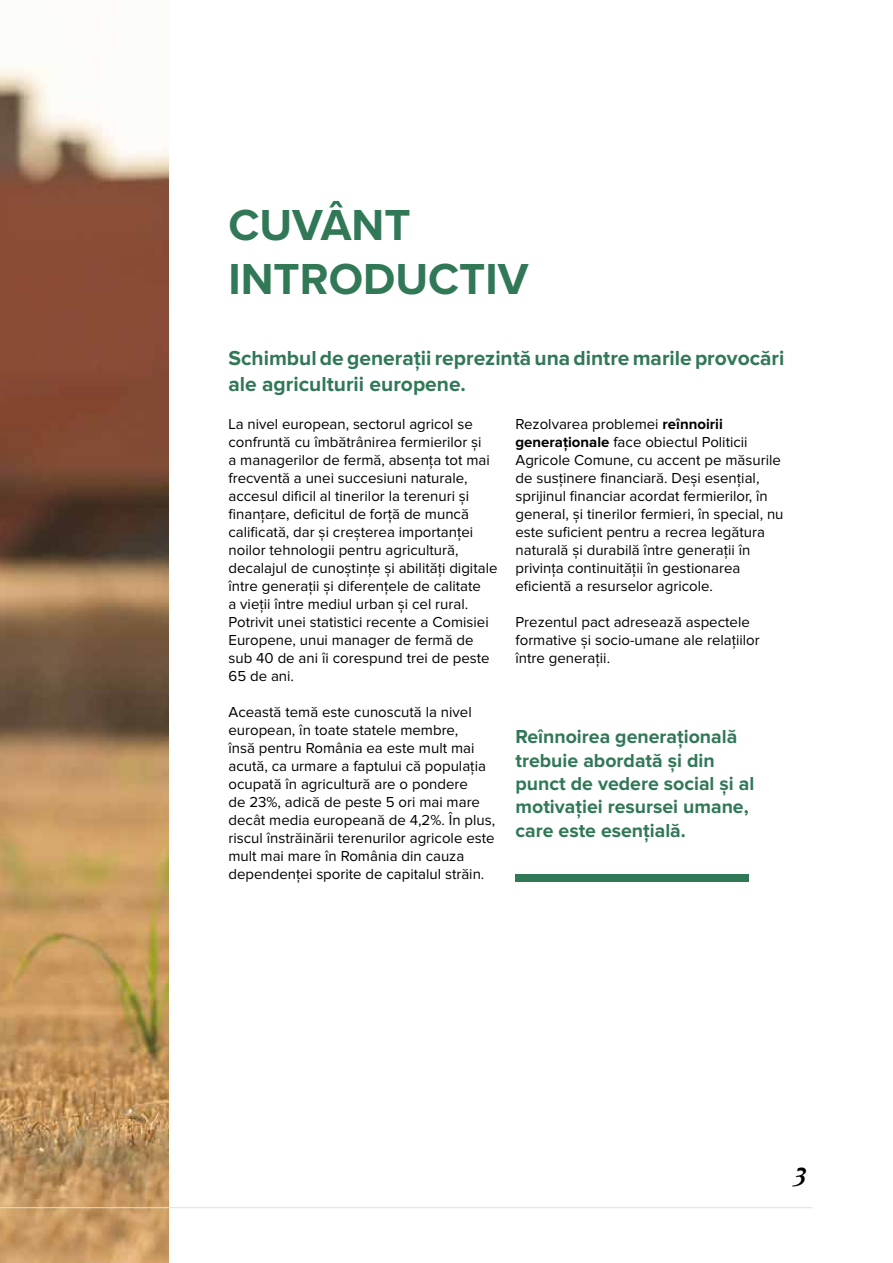
<style>
.page{position:relative;width:893px;height:1263px;background:#fff}
.page>*{position:absolute;margin:0;border:0;box-sizing:border-box;transform-origin:0 0}
.t1{font:700 45px/54px "Proxima Nova A";color:#317857}
.t2{font:italic 700 27px "Baskerville BT";color:#000}
.t3{font:700 21px/25.2px "Proxima Nova";color:#317857}
.t4{font:700 19.5px/23.4px "Proxima Nova";color:#317857}
.t5{font:15px/18px "Proxima Nova";color:#000}
.s1{font-weight:700}
</style>
<div class="page">
<img style="left:0;top:67px;width:168px;height:1196px">
<div style="left:515px;top:874px;width:234px;height:8px;background:#317857"></div>
<hr style="left:0;top:1207px;width:812px;height:1px;background:#dce4d7">
<h1 class="t1" style="left:228px;top:197px;width:301px">CUVÂNT<br>INTRODUCTIV</h1>
<h3 class="t3" style="left:228px;top:347px;width:557px">Schimbul de generații reprezintă una dintre marile provocări ale agriculturii europene.</h3>
<p class="t5" style="left:228px;top:415px;width:270px">La nivel european, sectorul agricol se confruntă cu îmbătrânirea fermierilor și<br>a managerilor de fermă, absența tot mai frecventă a unei succesiuni naturale, accesul dificil al tinerilor la terenuri și finanțare, deficitul de forță de muncă calificată, dar și creșterea importanței noilor tehnologii pentru agricultură, decalajul de cunoștințe și abilități digitale între generații și diferențele de calitate<br>a vieții între mediul urban și cel rural.<br>Potrivit unei statistici recente a Comisiei Europene, unui manager de fermă de sub 40 de ani îi corespund trei de peste 65 de ani.</p>
<p class="t5" style="left:228px;top:703px;width:268px">Această temă este cunoscută la nivel european, în toate statele membre,<br>însă pentru România ea este mult mai acută, ca urmare a faptului că populația ocupată în agricultură are o pondere<br>de 23%, adică de peste 5 ori mai mare decât media europeană de 4,2%. În plus, riscul înstrăinării terenurilor agricole este mult mai mare în România din cauza dependenței sporite de capitalul străin.</p>
<p class="t5" style="left:515px;top:415px;width:270px">Rezolvarea problemei <span class="s1">reînnoirii generaționale</span> face obiectul Politicii Agricole Comune, cu accent pe măsurile de susținere financiară. Deși esențial, sprijinul financiar acordat fermierilor, în general, și tinerilor fermieri, în special, nu este suficient pentru a recrea legătura naturală și durabilă între generații în privința continuității în gestionarea eficientă a resurselor agricole.</p>
<p class="t5" style="left:515px;top:613px;width:246px">Prezentul pact adresează aspectele formative și socio-umane ale relațiilor între generații.</p>
<h3 class="t4" style="left:515px;top:726px;width:240px">Reînnoirea generațională trebuie abordată și din punct de vedere social și al motivației resursei umane, care este esențială.</h3>
<h2 class="t2" style="left:793px;top:1160px;width:16px">3</h2>
</div>
